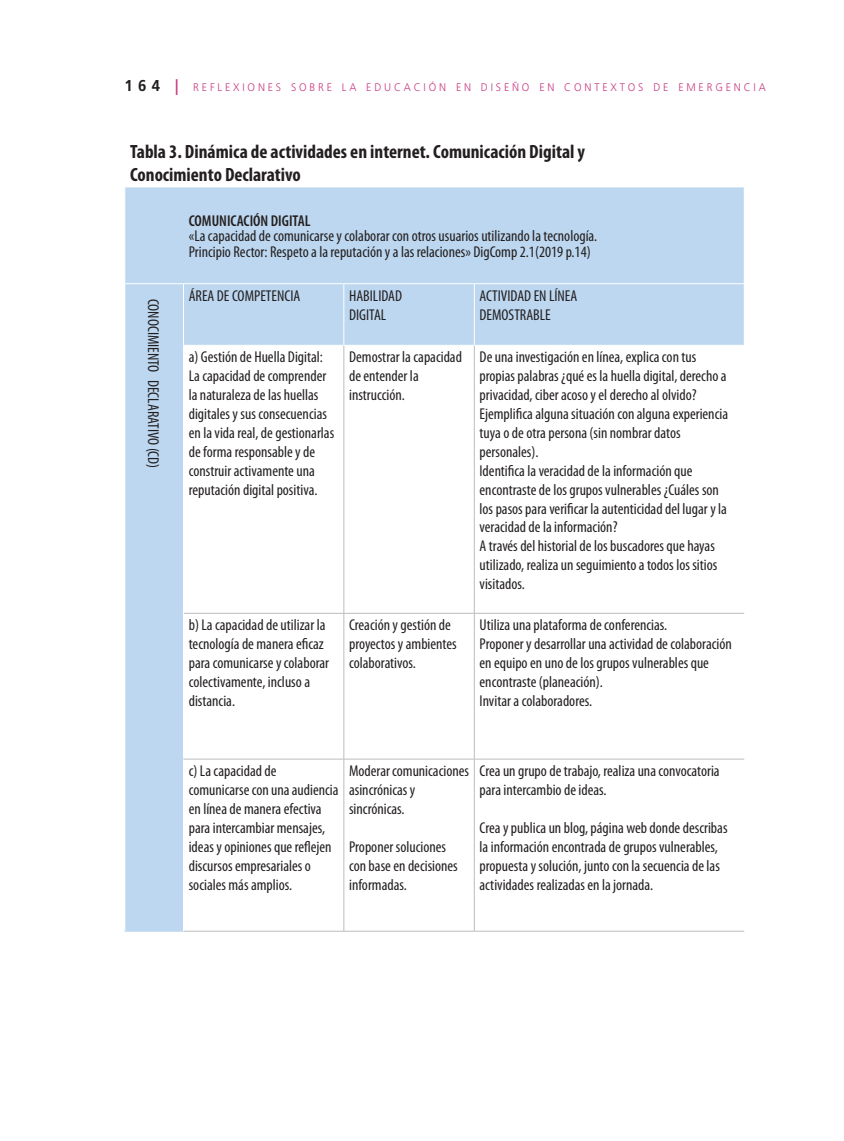
<style>
.page{position:relative;width:844px;height:1141px;background:#fff}
.page>*{position:absolute;margin:0;border:0;box-sizing:border-box;transform-origin:0 0}
.Título_tabla_OK{font:700 condensed 19.25px/22.8px "Myriad Pro";color:#231f20}
.Normal__Web{font:condensed 15.75px/18.9px "Myriad Pro";color:#231f20}
.TEXTO_TABLA_-_9_9{font:condensed 15.75px "Myriad Pro";color:#231f20}
.TEXTO_TABLA_-_9_9-2{font:600 condensed 15.75px "Myriad Pro";color:#231f20}
.t1{font:300 11.03px "Frutiger";letter-spacing:.27em;color:#c83b83;scale:.95 1}
.s1{font-weight:700;font-size:15.75px;color:#231f20}
.s2{font-weight:700;font-size:15.75px}
</style>
<div class="page">
<div style="left:125px;top:187px;width:618px;height:158px;background:#bcd7ef"></div>
<div style="left:125px;top:284px;width:58px;height:647px;background:#bcd7ef"></div>
<hr style="left:124px;top:283px;width:59px;height:1px;background:#fff">
<hr style="left:124px;top:931px;width:59px;height:1px;background:#bcd7ef">
<hr style="left:183px;top:283px;width:161px;height:1px;background:#fff">
<hr style="left:183px;top:284px;width:1px;height:61px;background:#fff">
<hr style="left:344px;top:283px;width:130px;height:1px;background:#fff">
<hr style="left:343px;top:284px;width:1px;height:61px;background:#fff">
<hr style="left:474px;top:283px;width:270px;height:1px;background:#fff">
<hr style="left:474px;top:284px;width:1px;height:61px;background:#fff">
<hr style="left:343px;top:346px;width:1px;height:267px;background:#bcbdc0">
<hr style="left:474px;top:346px;width:1px;height:267px;background:#bcbdc0">
<hr style="left:184px;top:613px;width:160px;height:1px;background:#bcbdc0">
<hr style="left:344px;top:613px;width:130px;height:1px;background:#bcbdc0">
<hr style="left:343px;top:614px;width:1px;height:145px;background:#bcbdc0">
<hr style="left:474px;top:613px;width:270px;height:1px;background:#bcbdc0">
<hr style="left:474px;top:614px;width:1px;height:145px;background:#bcbdc0">
<hr style="left:343px;top:759px;width:1px;height:172px;background:#bcbdc0">
<hr style="left:474px;top:759px;width:1px;height:172px;background:#bcbdc0">
<hr style="left:183px;top:759px;width:161px;height:1px;background:#bcbdc0">
<hr style="left:344px;top:759px;width:130px;height:1px;background:#bcbdc0">
<hr style="left:474px;top:759px;width:270px;height:1px;background:#bcbdc0">
<hr style="left:183px;top:931px;width:161px;height:1px;background:#bcbdc0">
<hr style="left:344px;top:931px;width:130px;height:1px;background:#bcbdc0">
<hr style="left:474px;top:931px;width:270px;height:1px;background:#bcbdc0">
<hr style="left:183px;top:759px;width:1px;height:172px;background:#fff">
<p class="t1" style="left:124px;top:81px;width:676px"><span class="s1">164</span> <span class="s2">|</span> REFLEXIONES SOBRE LA EDUCACIÓN EN DISEÑO EN CONTEXTOS DE EMERGENCIA</p>
<p class="Título_tabla_OK" style="left:130px;top:140px;width:456px">Tabla 3. Dinámica de actividades en internet. Comunicación Digital y<br>Conocimiento Declarativo</p>
<p class="TEXTO_TABLA_-_9_9-2" style="left:189px;top:212px;width:123px">COMUNICACIÓN DIGITAL</p>
<p class="TEXTO_TABLA_-_9_9" style="left:189px;top:228px;width:410px">«La capacidad de comunicarse y colaborar con otros usuarios utilizando la tecnología.</p>
<p class="TEXTO_TABLA_-_9_9" style="left:189px;top:244px;width:403px">Principio Rector: Respeto a la reputación y a las relaciones» DigComp 2.1(2019 p.14)</p>
<p class="Normal__Web" style="left:162px;top:299px;width:171px;rotate:90deg">CONOCIMIENTO DECLARATIVO (CD)</p>
<p class="Normal__Web" style="left:189px;top:286px;width:113px">ÁREA DE COMPETENCIA</p>
<p class="Normal__Web" style="left:349px;top:286px;width:54px">HABILIDAD</p>
<p class="Normal__Web" style="left:349px;top:305px;width:39px">DIGITAL</p>
<p class="Normal__Web" style="left:479px;top:286px;width:99px">ACTIVIDAD EN LÍNEA</p>
<p class="Normal__Web" style="left:479px;top:305px;width:73px">DEMOSTRABLE</p>
<p class="Normal__Web" style="left:189px;top:348px;width:136px">a) Gestión de Huella Digital:</p>
<p class="Normal__Web" style="left:189px;top:367px;width:147px">La capacidad de comprender la naturaleza de las huellas digitales y sus consecuencias en la vida real, de gestionarlas de forma responsable y de construir activamente una reputación digital positiva.</p>
<p class="Normal__Web" style="left:349px;top:348px;width:114px">Demostrar la capacidad de entender la instrucción.</p>
<p class="Normal__Web" style="left:479px;top:348px;width:248px">De una investigación en línea, explica con tus propias palabras ¿qué es la huella digital, derecho a privacidad, ciber acoso y el derecho al olvido?</p>
<p class="Normal__Web" style="left:479px;top:405px;width:250px">Ejemplifica alguna situación con alguna experiencia tuya o de otra persona (sin nombrar datos personales).</p>
<p class="Normal__Web" style="left:479px;top:461px;width:249px">Identifica la veracidad de la información que encontraste de los grupos vulnerables ¿Cuáles son los pasos para verificar la autenticidad del lugar y la veracidad de la información?</p>
<p class="Normal__Web" style="left:479px;top:537px;width:239px">A través del historial de los buscadores que hayas utilizado, realiza un seguimiento a todos los sitios visitados.</p>
<p class="Normal__Web" style="left:189px;top:616px;width:142px">b) La capacidad de utilizar la tecnología de manera eficaz para comunicarse y colaborar colectivamente, incluso a distancia.</p>
<p class="Normal__Web" style="left:349px;top:616px;width:109px">Creación y gestión de proyectos y ambientes colaborativos.</p>
<p class="Normal__Web" style="left:479px;top:616px;width:189px">Utiliza una plataforma de conferencias.</p>
<p class="Normal__Web" style="left:479px;top:635px;width:254px">Proponer y desarrollar una actividad de colaboración en equipo en uno de los grupos vulnerables que encontraste (planeación).</p>
<p class="Normal__Web" style="left:479px;top:692px;width:114px">Invitar a colaboradores.</p>
<p class="Normal__Web" style="left:189px;top:762px;width:151px">c) La capacidad de comunicarse con una audiencia en línea de manera efectiva para intercambiar mensajes, ideas y opiniones que reflejen discursos empresariales o sociales más amplios.</p>
<p class="Normal__Web" style="left:349px;top:762px;width:121px">Moderar comunicaciones asincrónicas y sincrónicas.</p>
<p class="Normal__Web" style="left:349px;top:837px;width:110px">Proponer soluciones con base en decisiones informadas.</p>
<p class="Normal__Web" style="left:479px;top:762px;width:241px">Crea un grupo de trabajo, realiza una convocatoria para intercambio de ideas.</p>
<p class="Normal__Web" style="left:479px;top:819px;width:249px">Crea y publica un blog, página web donde describas la información encontrada de grupos vulnerables, propuesta y solución, junto con la secuencia de las actividades realizadas en la jornada.</p>
</div>
